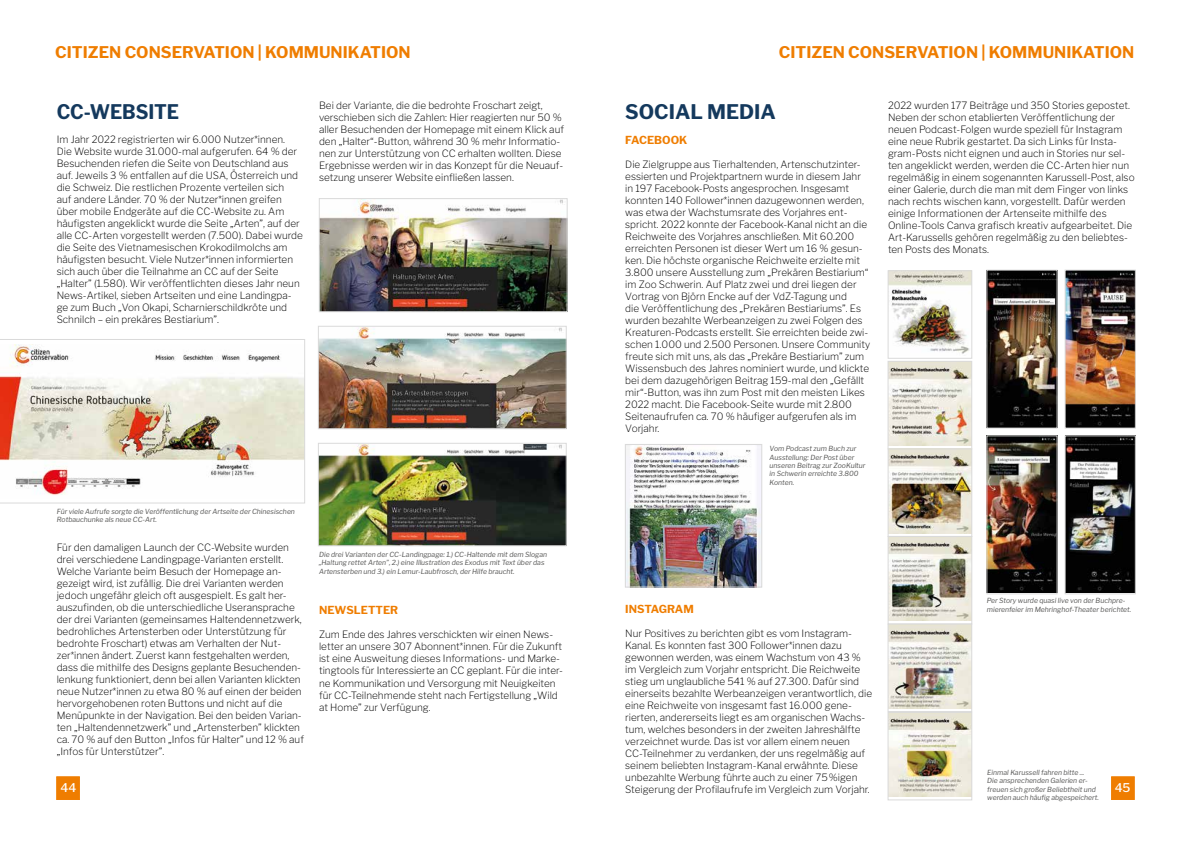
<style>
.page{position:relative;width:1191px;height:842px;background:#fff}
.page>*{position:absolute;margin:0;border:0;box-sizing:border-box;transform-origin:0 0}
.t1{font:700 20px "Libre Franklin";color:#14395d}
.t2{font:700 20px "Libre Franklin";color:#14395d;scale:.94 1}
.t3{font:700 16px "Libre Franklin";color:#ef7d00}
.t4{font:500 12px "Libre Franklin";color:#fff}
.t5{font:700 11px "Libre Franklin";color:#ef7d00}
.t6{font:200 10px/12px "Libre Franklin";color:#000}
.t7{font:italic 7px/8.4px "Libre Franklin";color:#575756}
</style>
<div class="page">
<svg style="left:0;top:339px;width:305px;height:164px"></svg>
<div style="left:56px;top:776px;width:24px;height:24px;background:#ef7d00;border:1px solid #ef7d00"></div>
<div style="left:1111px;top:776px;width:23px;height:24px;background:#ef7d00;border:1px solid #ef7d00"></div>
<img style="left:321px;top:200px;width:244px;height:110px">
<div style="left:319px;top:198px;width:248px;height:114px;border:1px solid #dadada"></div>
<img style="left:320px;top:328px;width:244px;height:99px">
<div style="left:318px;top:326px;width:248px;height:103px;border:1px solid #dadada"></div>
<img style="left:320px;top:445px;width:244px;height:99px">
<div style="left:318px;top:443px;width:248px;height:103px;border:1px solid #dadada"></div>
<img style="left:627px;top:446px;width:133px;height:139px">
<div style="left:625px;top:444px;width:137px;height:143px;border:1px solid #dadada"></div>
<img style="left:890px;top:273px;width:79px;height:81px">
<div style="left:888px;top:271px;width:83px;height:87px;border:1px solid #dadada"></div>
<img style="left:890px;top:363px;width:79px;height:82px">
<div style="left:888px;top:361px;width:83px;height:88px;border:1px solid #dadada"></div>
<img style="left:890px;top:451px;width:79px;height:82px">
<div style="left:888px;top:449px;width:83px;height:87px;border:1px solid #dadada"></div>
<img style="left:890px;top:538px;width:79px;height:83px">
<div style="left:888px;top:536px;width:83px;height:88px;border:1px solid #dadada"></div>
<img style="left:890px;top:626px;width:79px;height:82px">
<div style="left:888px;top:624px;width:83px;height:88px;border:1px solid #dadada"></div>
<img style="left:890px;top:714px;width:79px;height:83px">
<div style="left:888px;top:712px;width:83px;height:88px;border:1px solid #dadada"></div>
<img style="left:988px;top:272px;width:67px;height:154px">
<img style="left:1067px;top:272px;width:66px;height:154px">
<img style="left:1067px;top:438px;width:66px;height:154px">
<img style="left:988px;top:438px;width:67px;height:154px">
<div style="left:986px;top:436px;width:71px;height:158px;border:1px solid #dadada"></div>
<h2 class="t3" style="left:55px;top:43px;width:357px">CITIZEN CONSERVATION | KOMMUNIKATION</h2>
<h2 class="t3" style="left:779px;top:43px;width:357px">CITIZEN CONSERVATION | KOMMUNIKATION</h2>
<h1 class="t2" style="left:57px;top:99px;width:132px">CC-WEBSITE</h1>
<p class="t6" style="left:57px;top:133px;width:248px">Im Jahr 2022 registrierten wir 6.000 Nutzer*innen.<br>Die Website wurde 31.000-mal aufgerufen. 64 % der Besuchenden riefen die Seite von Deutschland aus auf. Jeweils 3 % entfallen auf die USA, Österreich und die Schweiz. Die restlichen Prozente verteilen sich<br>auf andere Länder. 70 % der Nutzer*innen greifen über mobile Endgeräte auf die CC-Website zu. Am häufigsten angeklickt wurde die Seite „Arten”, auf der alle CC-Arten vorgestellt werden (7.500). Dabei wurde die Seite des Vietnamesischen Krokodilmolchs am häufigsten besucht. Viele Nutzer*innen informierten sich auch über die Teilnahme an CC auf der Seite „Halter” (1.580). Wir veröffentlichten dieses Jahr neun News-Artikel, sieben Artseiten und eine Landingpa&shy;ge zum Buch „Von Okapi, Scharnierschildkröte und Schnilch – ein prekäres Bestiarium”.</p>
<p class="t6" style="left:319px;top:100px;width:247px">Bei der Variante, die die bedrohte Froschart zeigt, verschieben sich die Zahlen: Hier reagierten nur 50 % aller Besuchenden der Homepage mit einem Klick auf den „Halter“-Button, während 30 % mehr Informatio&shy;nen zur Unterstützung von CC erhalten wollten. Diese Ergebnisse werden wir in das Konzept für die Neuauf&shy;setzung unserer Website einfließen lassen.</p>
<h1 class="t1" style="left:625px;top:99px;width:152px">SOCIAL MEDIA</h1>
<p class="t5" style="left:625px;top:133px;width:64px">FACEBOOK</p>
<p class="t6" style="left:625px;top:158px;width:246px">Die Zielgruppe aus Tierhaltenden, Artenschutzinter&shy;essierten und Projektpartnern wurde in diesem Jahr in 197 Facebook-Posts angesprochen. Insgesamt konnten 140 Follower*innen dazugewonnen werden, was etwa der Wachstumsrate des Vorjahres ent&shy;spricht. 2022 konnte der Facebook-Kanal nicht an die Reichweite des Vorjahres anschließen. Mit 60.200 erreichten Personen ist dieser Wert um 16 % gesun&shy;ken. Die höchste organische Reichweite erzielte mit 3.800 unsere Ausstellung zum „Prekären Bestiarium“ im Zoo Schwerin. Auf Platz zwei und drei liegen der Vortrag von Björn Encke auf der VdZ-Tagung und<br>die Veröffentlichung des „Prekären Bestiariums”. Es wurden bezahlte Werbeanzeigen zu zwei Folgen des Kreaturen-Podcasts erstellt. Sie erreichten beide zwi&shy;schen 1.000 und 2.500 Personen. Unsere Community freute sich mit uns, als das „Prekäre Bestiarium” zum Wissensbuch des Jahres nominiert wurde, und klickte bei dem dazugehörigen Beitrag 159-mal den „Gefällt mir“-Button, was ihn zum Post mit den meisten Likes 2022 macht. Die Facebook-Seite wurde mit 2.800<br>Seitenaufrufen ca. 70 % häufiger aufgerufen als im Vorjahr.</p>
<p class="t6" style="left:888px;top:99px;width:248px">2022 wurden 177 Beiträge und 350 Stories gepostet.<br>Neben der schon etablierten Veröffentlichung der neuen Podcast-Folgen wurde speziell für Instagram eine neue Rubrik gestartet. Da sich Links für Insta&shy;gram-Posts nicht eignen und auch in Stories nur sel&shy;ten angeklickt werden, werden die CC-Arten hier nun regelmäßig in einem sogenannten Karussell-Post, also einer Galerie, durch die man mit dem Finger von links nach rechts wischen kann, vorgestellt. Dafür werden einige Informationen der Artenseite mithilfe des Online-Tools Canva grafisch kreativ aufgearbeitet. Die Art-Karussells gehören regelmäßig zu den beliebtes&shy;ten Posts des Monats.</p>
<p class="t7" style="left:769px;top:444px;width:97px">Vom Podcast zum Buch zur<br>Ausstellung: Der Post über unseren Beitrag zur ZooKultur in Schwerin erreichte 3.800<br>Konten.</p>
<p class="t7" style="left:57px;top:507px;width:240px">Für viele Aufrufe sorgte die Veröffentlichung der Artseite der Chinesischen<br>Rotbauchunke als neue CC-Art.</p>
<p class="t6" style="left:57px;top:541px;width:249px">Für den damaligen Launch der CC-Website wurden drei verschiedene Landingpage-Varianten erstellt.<br>Welche Variante beim Besuch der Homepage an&shy;gezeigt wird, ist zufällig. Die drei Varianten werden jedoch ungefähr gleich oft ausgespielt. Es galt her&shy;auszufinden, ob die unterschiedliche Useransprache der drei Varianten (gemeinsames Haltendennetzwerk, bedrohliches Artensterben oder Unterstützung für bedrohte Froschart) etwas am Verhalten der Nut&shy;zer*innen ändert. Zuerst kann festgehalten werden, dass die mithilfe des Designs geplante Besuchenden&shy;lenkung funktioniert, denn bei allen Varianten klickten neue Nutzer*innen zu etwa 80 % auf einen der beiden hervorgehobenen roten Buttons und nicht auf die Menüpunkte in der Navigation. Bei den beiden Varian&shy;ten „Haltendennetzwerk” und „Artensterben” klickten ca. 70 % auf den Button „Infos für Halter” und 12 % auf „Infos für Unterstützer”.</p>
<p class="t7" style="left:319px;top:550px;width:229px">Die drei Varianten der CC-Landingpage: 1.) CC-Haltende mit dem Slogan „Haltung rettet Arten”, 2.) eine Illustration des Exodus mit Text über das<br>Artensterben und 3.) ein Lemur-Laubfrosch, der Hilfe braucht.</p>
<p class="t7" style="left:986px;top:597px;width:146px">Per Story wurde quasi live von der Buchpre&shy;mierenfeier im Mehringhof-Theater berichtet.</p>
<p class="t5" style="left:625px;top:602px;width:70px">INSTAGRAM</p>
<p class="t6" style="left:625px;top:627px;width:248px">Nur Positives zu berichten gibt es vom Instagram-Kanal. Es konnten fast 300 Follower*innen dazu gewonnen werden, was einem Wachstum von 43 % im Vergleich zum Vorjahr entspricht. Die Reichweite stieg um unglaubliche 541 % auf 27.300. Dafür sind einerseits bezahlte Werbeanzeigen verantwortlich, die eine Reichweite von insgesamt fast 16.000 gene&shy;rierten, andererseits liegt es am organischen Wachs&shy;tum, welches besonders in der zweiten Jahreshälfte verzeichnet wurde. Das ist vor allem einem neuen CC-Teilnehmer zu verdanken, der uns regelmäßig auf seinem beliebten Instagram-Kanal erwähnte. Diese unbezahlte Werbung führte auch zu einer 75%igen Steigerung der Profilaufrufe im Vergleich zum Vorjahr.</p>
<p class="t5" style="left:319px;top:604px;width:81px">NEWSLETTER</p>
<p class="t6" style="left:319px;top:629px;width:245px">Zum Ende des Jahres verschickten wir einen News&shy;letter an unsere 307 Abonnent*innen. Für die Zukunft ist eine Ausweitung dieses Informations- und Marke&shy;tingtools für Interessierte an CC geplant. Für die inter&shy;ne Kommunikation und Versorgung mit Neuigkeiten für CC-Teilnehmende steht nach Fertigstellung „Wild at Home” zur Verfügung.</p>
<p class="t7" style="left:987px;top:768px;width:113px">Einmal Karussell fahren bitte ...<br>Die ansprechenden Galerien er&shy;freuen sich großer Beliebtheit und werden auch häufig abgespeichert.</p>
<p class="t4" style="left:61px;top:781px;width:17px">44</p>
<p class="t4" style="left:1114px;top:781px;width:17px">45</p>
</div>
